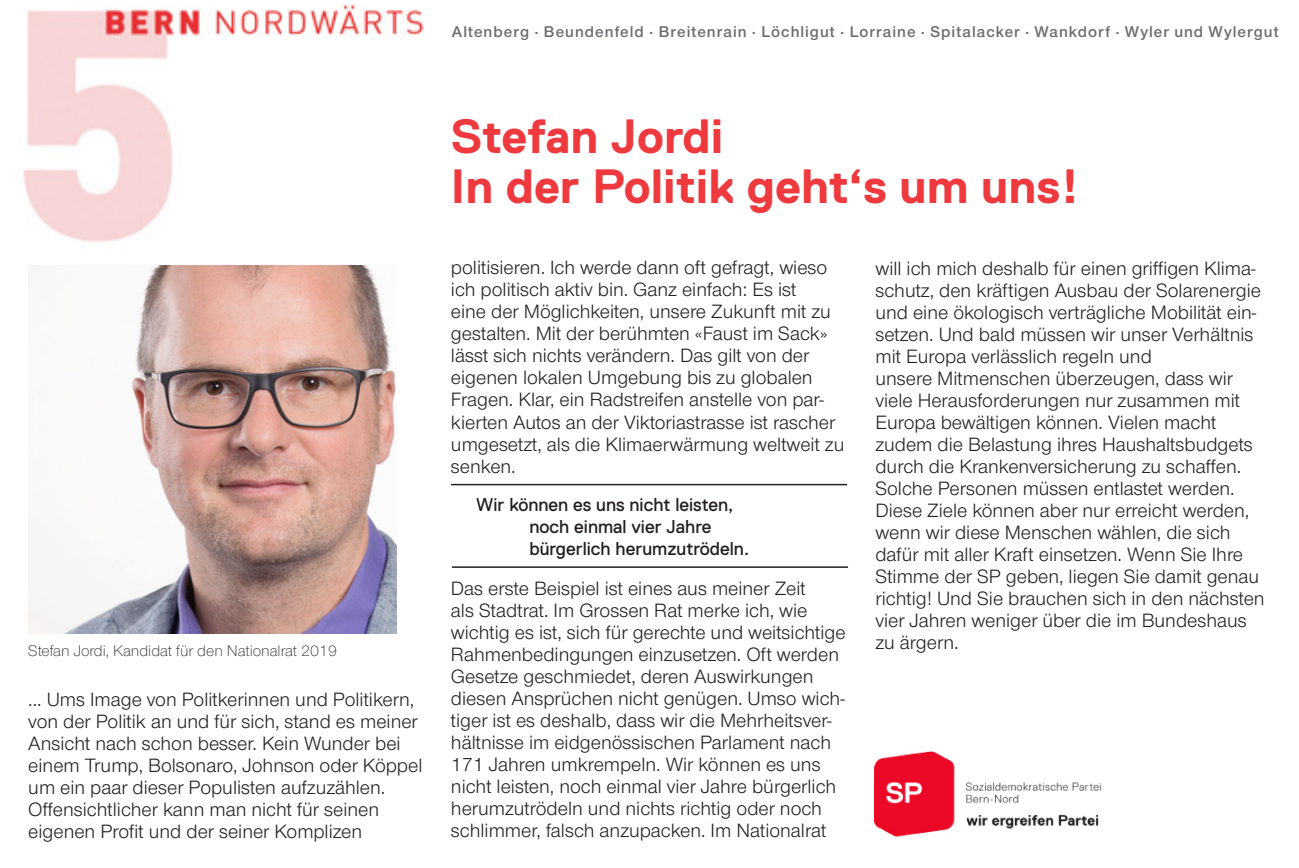
<style>
.page{position:relative;width:1299px;height:868px;background:#fff}
.page>*{position:absolute;margin:0;border:0;box-sizing:border-box;transform-origin:0 0}
.t1{font:700 48px/50px "Replica";color:#ee3a3e}
.t2{font:20px/22px "Nimbus San Nov";color:#231f20}
.t3{font:18.6px/22px "Replica";color:#231f20}
.t4{font:16.2px "Nimbus San Nov Sem Bol";letter-spacing:.06em;color:#6c6d70}
.t5{font:300 16px "Nimbus San Nov";color:#231f20}
</style>
<div class="page">
<img style="left:23px;top:0;width:401px;height:242px">
<img style="left:874px;top:751px;width:228px;height:86px">
<img style="left:28px;top:265px;width:368px;height:368px">
<hr style="left:451px;top:484px;width:396px;height:1px;background:#231f20">
<hr style="left:452px;top:566px;width:396px;height:1px;background:#231f20">
<p class="t4" style="left:452px;top:22px;width:828px">Altenberg · Beundenfeld · Breitenrain · Löchligut · Lorraine · Spitalacker · Wankdorf · Wyler und Wylergut</p>
<p class="t5" style="left:28px;top:642px;width:310px">Stefan Jordi, Kandidat für den Nationalrat 2019</p>
<p class="t2" style="left:28px;top:688px;width:395px">... Ums Image von Politkerinnen und Politikern, von der Politik an und für sich, stand es meiner Ansicht nach schon besser. Kein Wunder bei einem Trump, Bolsonaro, Johnson oder Köppel um ein paar dieser Populisten aufzuzählen.<br>Offensichtlicher kann man nicht für seinen eigenen Profit und der seiner Komplizen</p>
<h1 class="t1" style="left:451px;top:111px;width:630px">Stefan Jordi<br>In der Politik geht‘s um uns!</h1>
<p class="t2" style="left:451px;top:257px;width:395px">politisieren. Ich werde dann oft gefragt, wieso ich politisch aktiv bin. Ganz einfach: Es ist<br>eine der Möglichkeiten, unsere Zukunft mit zu gestalten. Mit der berühmten «Faust im Sack» lässt sich nichts verändern. Das gilt von der eigenen lokalen Umgebung bis zu globalen Fragen. Klar, ein Radstreifen anstelle von par&shy;kierten Autos an der Viktoriastrasse ist rascher umgesetzt, als die Klimaerwärmung weltweit zu senken.</p>
<p class="t3" style="left:529px;top:493px;width:221px;text-indent:-53px">Wir können es uns nicht leisten, noch einmal vier Jahre bürgerlich herumzutrödeln.</p>
<p class="t2" style="left:451px;top:577px;width:396px">Das erste Beispiel ist eines aus meiner Zeit<br>als Stadtrat. Im Grossen Rat merke ich, wie wichtig es ist, sich für gerechte und weitsichtige Rahmenbedingungen einzusetzen. Oft werden Gesetze geschmiedet, deren Auswirkungen diesen Ansprüchen nicht genügen. Umso wich&shy;tiger ist es deshalb, dass wir die Mehrheitsver&shy;hältnisse im eidgenössischen Parlament nach 171 Jahren umkrempeln. Wir können es uns nicht leisten, noch einmal vier Jahre bürgerlich herumzutrödeln und nichts richtig oder noch schlimmer, falsch anzupacken. Im Nationalrat</p>
<p class="t2" style="left:875px;top:257px;width:390px">will ich mich deshalb für einen griffigen Klima&shy;schutz, den kräftigen Ausbau der Solarenergie und eine ökologisch verträgliche Mobilität ein&shy;setzen. Und bald müssen wir unser Verhältnis mit Europa verlässlich regeln und<br>unsere Mitmenschen überzeugen, dass wir viele Herausforderungen nur zusammen mit Europa bewältigen können. Vielen macht zudem die Belastung ihres Haushaltsbudgets durch die Krankenversicherung zu schaffen.<br>Solche Personen müssen entlastet werden.<br>Diese Ziele können aber nur erreicht werden, wenn wir diese Menschen wählen, die sich dafür mit aller Kraft einsetzen. Wenn Sie Ihre Stimme der SP geben, liegen Sie damit genau richtig! Und Sie brauchen sich in den nächsten vier Jahren weniger über die im Bundeshaus zu ärgern.</p>
</div>
